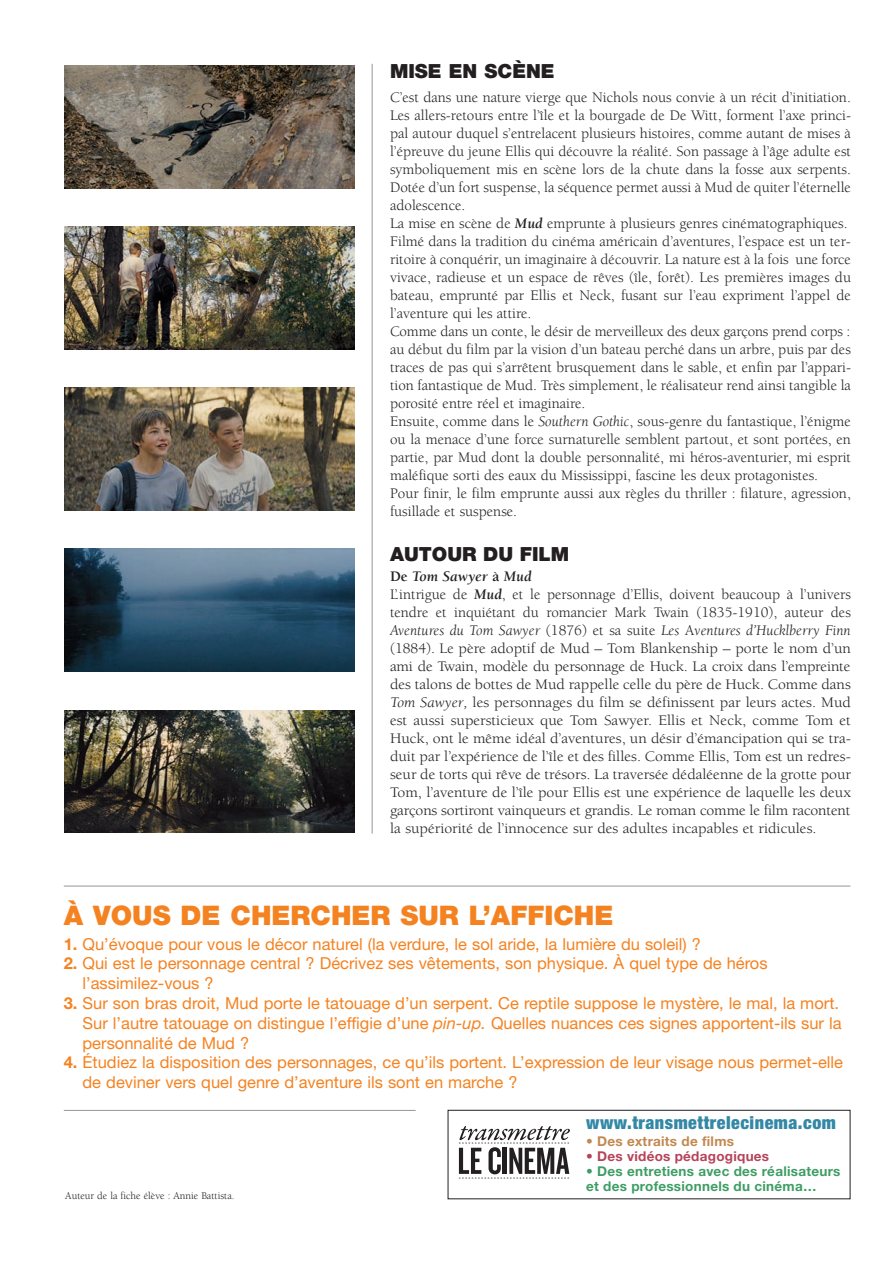
<style>
.page{position:relative;width:893px;height:1263px;background:#fff}
.page>*{position:absolute;margin:0;border:0;box-sizing:border-box;transform-origin:0 0}
.t1{font:900 27px "Helvetica Neue";color:#f58220}
.t2{font:900 19.5px "Helvetica Neue";color:#231f20}
.t3{font:900 condensed 18px "Helvetica Neue";letter-spacing:.03em;color:#3288a5}
.t4{font:16.5px/19.8px "Helvetica Neue";color:#f58220}
.t5{font:15px/18px "Berkeley";color:#231f20}
.t6{font:700 13.5px/15px "Helvetica Neue";letter-spacing:.02em;color:#3e9d64}
.t7{font:700 13.5px "Helvetica Neue";letter-spacing:.02em;color:#b54359}
.t8{font:700 13.5px "Helvetica Neue";letter-spacing:.02em;color:#c2884f}
.t9{font:10.5px "Berkeley";color:#231f20}
.s1{font-weight:700;font-style:italic}
.s2{font-style:italic}
.s3{font-weight:700}
</style>
<div class="page">
<hr style="left:64px;top:886px;width:786px;height:1px;background:#939598">
<hr style="left:372px;top:64px;width:1px;height:769px;background:#939598">
<hr style="left:64px;top:1110px;width:352px;height:1px;background:#939598">
<svg style="left:459px;top:1126px;width:111px;height:53px"></svg>
<div style="left:448px;top:1110px;width:402px;height:89px;border:1px solid #231f20"></div>
<img style="left:65px;top:65px;width:289px;height:123px">
<img style="left:65px;top:226px;width:289px;height:123px">
<img style="left:65px;top:388px;width:289px;height:123px">
<img style="left:65px;top:549px;width:289px;height:123px">
<img style="left:65px;top:710px;width:289px;height:123px">
<h2 class="t2" style="left:390px;top:64px;width:166px">MISE EN SCÈNE</h2>
<p class="t5" style="left:390px;top:90px;width:462px">C’est dans une nature vierge que Nichols nous convie à un récit d’initiation.<br>Les allers-retours entre l’île et la bourgade de De Witt, forment l’axe princi&shy;pal autour duquel s’entrelacent plusieurs histoires, comme autant de mises à l’épreuve du jeune Ellis qui découvre la réalité. Son passage à l’âge adulte est symboliquement mis en scène lors de la chute dans la fosse aux serpents.<br>Dotée d’un fort suspense, la séquence permet aussi à Mud de quiter l’éternelle adolescence.<br>La mise en scène de <span class="s1">Mud</span> emprunte à plusieurs genres cinématographiques.<br>Filmé dans la tradition du cinéma américain d’aventures, l’espace est un ter&shy;ritoire à conquérir, un imaginaire à découvrir. La nature est à la fois une force vivace, radieuse et un espace de rêves (île, forêt). Les premières images du bateau, emprunté par Ellis et Neck, fusant sur l’eau expriment l’appel de l’aventure qui les attire.<br>Comme dans un conte, le désir de merveilleux des deux garçons prend corps : au début du film par la vision d’un bateau perché dans un arbre, puis par des traces de pas qui s’arrêtent brusquement dans le sable, et enfin par l’appari&shy;tion fantastique de Mud. Très simplement, le réalisateur rend ainsi tangible la porosité entre réel et imaginaire.<br>Ensuite, comme dans le <span class="s2">Southern Gothic</span>, sous-genre du fantastique, l’énigme ou la menace d’une force surnaturelle semblent partout, et sont portées, en partie, par Mud dont la double personnalité, mi héros-aventurier, mi esprit maléfique sorti des eaux du Mississippi, fascine les deux protagonistes.<br>Pour finir, le film emprunte aussi aux règles du thriller : filature, agression, fusillade et suspense.</p>
<h2 class="t2" style="left:390px;top:547px;width:181px">AUTOUR DU FILM</h2>
<p class="t5" style="left:390px;top:569px;width:462px"><span class="s3">De</span> <span class="s1">Tom Sawyer</span> <span class="s3">à</span> <span class="s1">Mud<br></span>L’intrigue de <span class="s1">Mud</span>, et le personnage d’Ellis, doivent beaucoup à l’univers tendre et inquiétant du romancier Mark Twain (1835-1910), auteur des <span class="s2">Aventures du Tom Sawyer</span> (1876) et sa suite <span class="s2">Les</span> A<span class="s2">ventures d’Hucklberry Finn </span>(1884). Le père adoptif de Mud – Tom Blankenship – porte le nom d’un ami de Twain, modèle du personnage de Huck. La croix dans l’empreinte des talons de bottes de Mud rappelle celle du père de Huck. Comme dans <span class="s2">Tom Sawyer,</span> les personnages du film se définissent par leurs actes. Mud est aussi supersticieux que Tom Sawyer. Ellis et Neck, comme Tom et Huck, ont le même idéal d’aventures, un désir d’émancipation qui se tra&shy;duit par l’expérience de l’île et des filles. Comme Ellis, Tom est un redres&shy;seur de torts qui rêve de trésors. La traversée dédaléenne de la grotte pour Tom, l’aventure de l’île pour Ellis est une expérience de laquelle les deux garçons sortiront vainqueurs et grandis. Le roman comme le film racontent la supériorité de l’innocence sur des adultes incapables et ridicules.</p>
<h1 class="t1" style="left:64px;top:905px;width:551px">À VOUS DE CHERCHER SUR L’AFFICHE</h1>
<p class="t4" style="left:64px;top:935px;width:639px"><span class="s3">1.</span> Qu’évoque pour vous le décor naturel (la verdure, le sol aride, la lumière du soleil) ?</p>
<p class="t4" style="left:83px;top:955px;width:687px;text-indent:-19px"><span class="s3">2.</span> Qui est le personnage central ? Décrivez ses vêtements, son physique. À quel type de héros l’assimilez-vous ?</p>
<p class="t4" style="left:83px;top:995px;width:761px;text-indent:-19px"><span class="s3">3.</span> Sur son bras droit, Mud porte le tatouage d’un serpent. Ce reptile suppose le mystère, le mal, la mort.<br>Sur l’autre tatouage on distingue l’effigie d’une <span class="s2">pin-up.</span> Quelles nuances ces signes apportent-ils sur la personnalité de Mud ?</p>
<p class="t4" style="left:83px;top:1054px;width:762px;text-indent:-19px"><span class="s3">4.</span> Étudiez la disposition des personnages, ce qu’ils portent. L’expression de leur visage nous permet-elle de deviner vers quel genre d’aventure ils sont en marche ?</p>
<p class="t9" style="left:65px;top:1191px;width:171px">Auteur de la fiche élève : Annie Battista.</p>
<p class="t3" style="left:586px;top:1112px;width:251px">www.transmettrelecinema.com</p>
<p class="t8" style="left:586px;top:1136px;width:149px">• Des extraits de films</p>
<p class="t7" style="left:586px;top:1151px;width:184px">• Des vidéos pédagogiques</p>
<p class="t6" style="left:586px;top:1164px;width:256px">• Des entretiens avec des réalisateurs et des professionnels du cinéma…</p>
</div>
